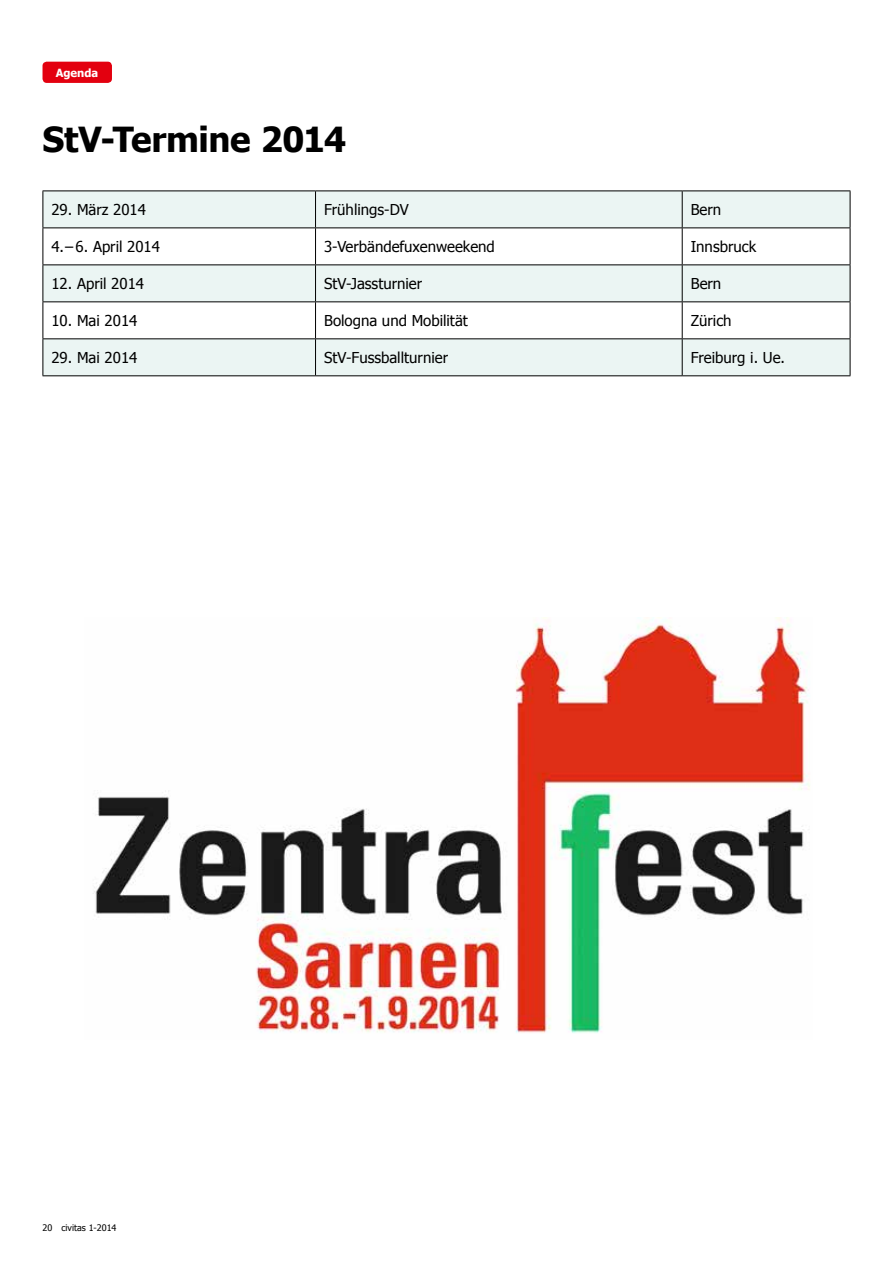
<style>
.page{position:relative;width:893px;height:1263px;background:#fff}
.page>*{position:absolute;margin:0;border:0;box-sizing:border-box;transform-origin:0 0}
.t1{font:700 34.5px "Tahoma";letter-spacing:-.01em;color:#000}
.t2{font:15px "Tahoma";color:#000}
.t3{font:700 11.25px "Tahoma";color:#fff}
.t4{font:9px "Tahoma";color:#000}
</style>
<div class="page">
<div style="left:43px;top:62px;width:69px;height:21px;background:#e3000f;border-radius:4px"></div>
<svg style="left:44px;top:191px;width:806px;height:184px;fill:#ebf5f3"></svg>
<hr style="left:43px;top:190px;width:273px;height:1px;background:#000">
<hr style="left:43px;top:191px;width:1px;height:36px;background:#000">
<hr style="left:316px;top:190px;width:366px;height:1px;background:#000">
<hr style="left:315px;top:191px;width:1px;height:36px;background:#000">
<hr style="left:682px;top:190px;width:168px;height:1px;background:#000">
<hr style="left:682px;top:191px;width:1px;height:36px;background:#000">
<hr style="left:850px;top:191px;width:1px;height:36px;background:#000">
<hr style="left:43px;top:227px;width:273px;height:1px;background:#000">
<hr style="left:43px;top:228px;width:1px;height:36px;background:#000">
<hr style="left:316px;top:227px;width:366px;height:1px;background:#000">
<hr style="left:315px;top:228px;width:1px;height:36px;background:#000">
<hr style="left:682px;top:227px;width:168px;height:1px;background:#000">
<hr style="left:682px;top:228px;width:1px;height:36px;background:#000">
<hr style="left:850px;top:228px;width:1px;height:36px;background:#000">
<hr style="left:43px;top:264px;width:273px;height:1px;background:#000">
<hr style="left:43px;top:265px;width:1px;height:36px;background:#000">
<hr style="left:316px;top:264px;width:366px;height:1px;background:#000">
<hr style="left:315px;top:265px;width:1px;height:36px;background:#000">
<hr style="left:682px;top:264px;width:168px;height:1px;background:#000">
<hr style="left:682px;top:265px;width:1px;height:36px;background:#000">
<hr style="left:850px;top:265px;width:1px;height:36px;background:#000">
<hr style="left:43px;top:301px;width:273px;height:1px;background:#000">
<hr style="left:43px;top:302px;width:1px;height:36px;background:#000">
<hr style="left:316px;top:301px;width:366px;height:1px;background:#000">
<hr style="left:315px;top:302px;width:1px;height:36px;background:#000">
<hr style="left:682px;top:301px;width:168px;height:1px;background:#000">
<hr style="left:682px;top:302px;width:1px;height:36px;background:#000">
<hr style="left:850px;top:302px;width:1px;height:36px;background:#000">
<hr style="left:43px;top:338px;width:273px;height:1px;background:#000">
<hr style="left:43px;top:339px;width:1px;height:36px;background:#000">
<hr style="left:316px;top:338px;width:366px;height:1px;background:#000">
<hr style="left:315px;top:339px;width:1px;height:36px;background:#000">
<hr style="left:682px;top:338px;width:168px;height:1px;background:#000">
<hr style="left:682px;top:339px;width:1px;height:36px;background:#000">
<hr style="left:850px;top:339px;width:1px;height:36px;background:#000">
<hr style="left:43px;top:375px;width:273px;height:1px;background:#000">
<hr style="left:316px;top:375px;width:366px;height:1px;background:#000">
<hr style="left:682px;top:375px;width:168px;height:1px;background:#000">
<img style="left:93px;top:618px;width:717px;height:415px">
<p class="t3" style="left:56px;top:65px;width:44px">Agenda</p>
<h1 class="t1" style="left:43px;top:115px;width:305px">StV-Termine 2014</h1>
<p class="t2" style="left:51px;top:200px;width:96px">29. März 2014</p>
<p class="t2" style="left:324px;top:200px;width:86px">Frühlings-DV</p>
<p class="t2" style="left:691px;top:200px;width:32px">Bern</p>
<p class="t2" style="left:51px;top:237px;width:110px">4. – 6. April 2014</p>
<p class="t2" style="left:324px;top:237px;width:172px">3-Verbändefuxenweekend</p>
<p class="t2" style="left:691px;top:237px;width:67px">Innsbruck</p>
<p class="t2" style="left:51px;top:274px;width:94px">12. April 2014</p>
<p class="t2" style="left:324px;top:274px;width:100px">StV-Jassturnier</p>
<p class="t2" style="left:691px;top:274px;width:32px">Bern</p>
<p class="t2" style="left:51px;top:311px;width:87px">10. Mai 2014</p>
<p class="t2" style="left:324px;top:311px;width:145px">Bologna und Mobilität</p>
<p class="t2" style="left:691px;top:311px;width:42px">Zürich</p>
<p class="t2" style="left:51px;top:347px;width:87px">29. Mai 2014</p>
<p class="t2" style="left:324px;top:347px;width:125px">StV-Fussballturnier</p>
<p class="t2" style="left:691px;top:347px;width:96px">Freiburg i. Ue.</p>
<p class="t4" style="left:43px;top:1222px;width:75px">20 civitas 1-2014</p>
</div>
